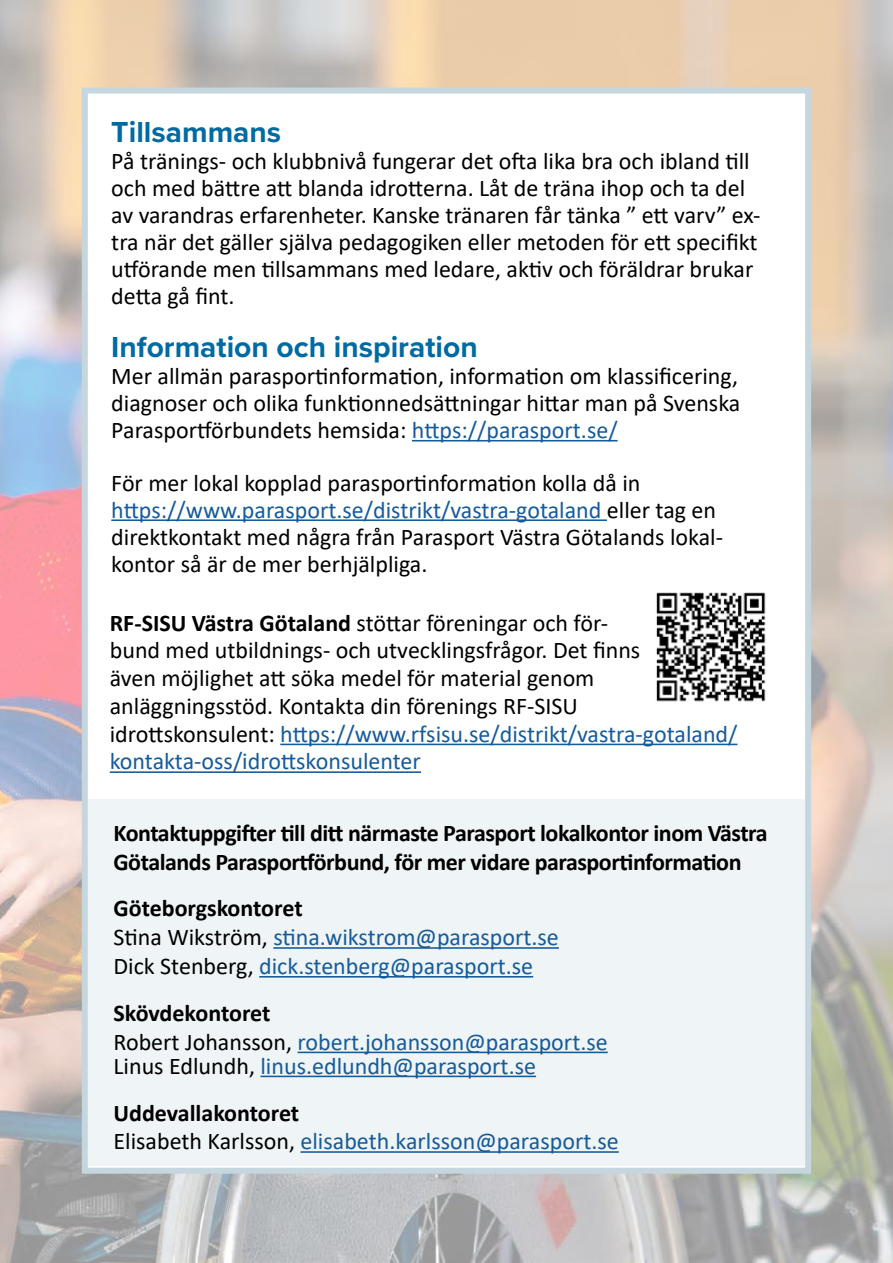
<style>
.page{position:relative;width:893px;height:1263px;background:#fff}
.page>*{position:absolute;margin:0;border:0;box-sizing:border-box;transform-origin:0 0}
.t1{font:700 30px "Proxima Nova";color:#006aa3}
.t2{font:24px/27px "Calibri";color:#000}
.t3{font:24px/28.8px "Calibri";color:#165b9a}
.t4{font:700 24px/28.8px "Calibri";letter-spacing:-.02em;color:#000}
.s1{color:#165b9a}
.s2{font-weight:700}
.s3{font-weight:700;color:#000}
.s4{color:#000}
</style>
<div class="page">
<img style="left:0;top:0;width:893px;height:1262px">
<div style="left:82px;top:88px;width:729px;height:1086px;background:#fff;border:6px solid #c6d6df"></div>
<div style="left:88px;top:799px;width:717px;height:367px;background:#eff4f6"></div>
<hr style="left:273px;top:947px;width:286px;height:2px;background:#165b9a">
<hr style="left:259px;top:976px;width:274px;height:1px;background:#165b9a">
<hr style="left:298px;top:1051px;width:310px;height:2px;background:#165b9a">
<hr style="left:260px;top:1075px;width:276px;height:2px;background:#165b9a">
<hr style="left:301px;top:1151px;width:318px;height:2px;background:#165b9a">
<hr style="left:412px;top:440px;width:206px;height:1px;background:#165b9a">
<hr style="left:111px;top:519px;width:496px;height:2px;background:#165b9a">
<hr style="left:280px;top:744px;width:457px;height:1px;background:#165b9a">
<hr style="left:110px;top:771px;width:311px;height:2px;background:#165b9a">
<img style="left:656px;top:592px;width:110px;height:110px">
<p class="t1" style="left:111px;top:110px;width:171px">Tillsammans</p>
<p class="t2" style="left:111px;top:147px;width:651px">På tränings- och klubbnivå fungerar det ofta lika bra och ibland till och med bättre att blanda idrotterna. Låt de träna ihop och ta del av varandras erfarenheter. Kanske tränaren får tänka ” ett varv” ex&shy;tra när det gäller själva pedagogiken eller metoden för ett specifikt utförande men tillsammans med ledare, aktiv och föräldrar brukar detta gå fint.</p>
<p class="t1" style="left:111px;top:325px;width:368px">Information och inspiration</p>
<p class="t2" style="left:111px;top:362px;width:630px;text-align:justify">Mer allmän parasportinformation, information om klassificering, diagnoser och olika funktionnedsättningar hittar man på Svenska Parasportförbundets hemsida: <span class="s1">https://parasport.se/</span></p>
<p class="t2" style="left:111px;top:468px;width:613px">För mer lokal kopplad parasportinformation kolla då in <span class="s1">https://www.parasport.se/distrikt/vastra-gotaland</span> eller tag en direktkontakt med några från Parasport Västra Götalands lokal&shy;kontor så är de mer berhjälpliga.</p>
<p class="t2" style="left:110px;top:608px;width:629px;line-height:27.8px"><span class="s2">RF-SISU Västra Götaland</span> stöttar föreningar och för-<br>bund med utbildnings- och utvecklingsfrågor. Det finns<br>även möjlighet att söka medel för material genom anläggningsstöd. Kontakta din förenings RF-SISU idrottskonsulent: <span class="s1">https://www.rfsisu.se/distrikt/vastra-gotaland/ kontakta-oss/idrottskonsulenter</span></p>
<p class="t4" style="left:113px;top:818px;width:656px">Kontaktuppgifter till ditt närmaste Parasport lokalkontor inom Västra<br>Götalands Parasportförbund, för mer vidare parasportinformation</p>
<p class="t3" style="left:113px;top:893px;width:447px"><span class="s3">Göteborgskontoret<br></span><span class="s4">Stina Wikström,</span> stina.wikstrom@parasport.se<br><span class="s4">Dick Stenberg,</span> dick.stenberg@parasport.se</p>
<p class="t3" style="left:113px;top:998px;width:496px"><span class="s3">Skövdekontoret<br></span><span class="s4">Robert Johansson,</span> robert.johansson@parasport.se</p>
<p class="t3" style="left:113px;top:1042px;width:424px;line-height:46.8px"><span class="s4">Linus Edlundh,</span> linus.edlundh@parasport.se<br><span class="s3">Uddevallakontoret</span></p>
<p class="t3" style="left:113px;top:1126px;width:507px"><span class="s4">Elisabeth Karlsson,</span> elisabeth.karlsson@parasport.se</p>
</div>
